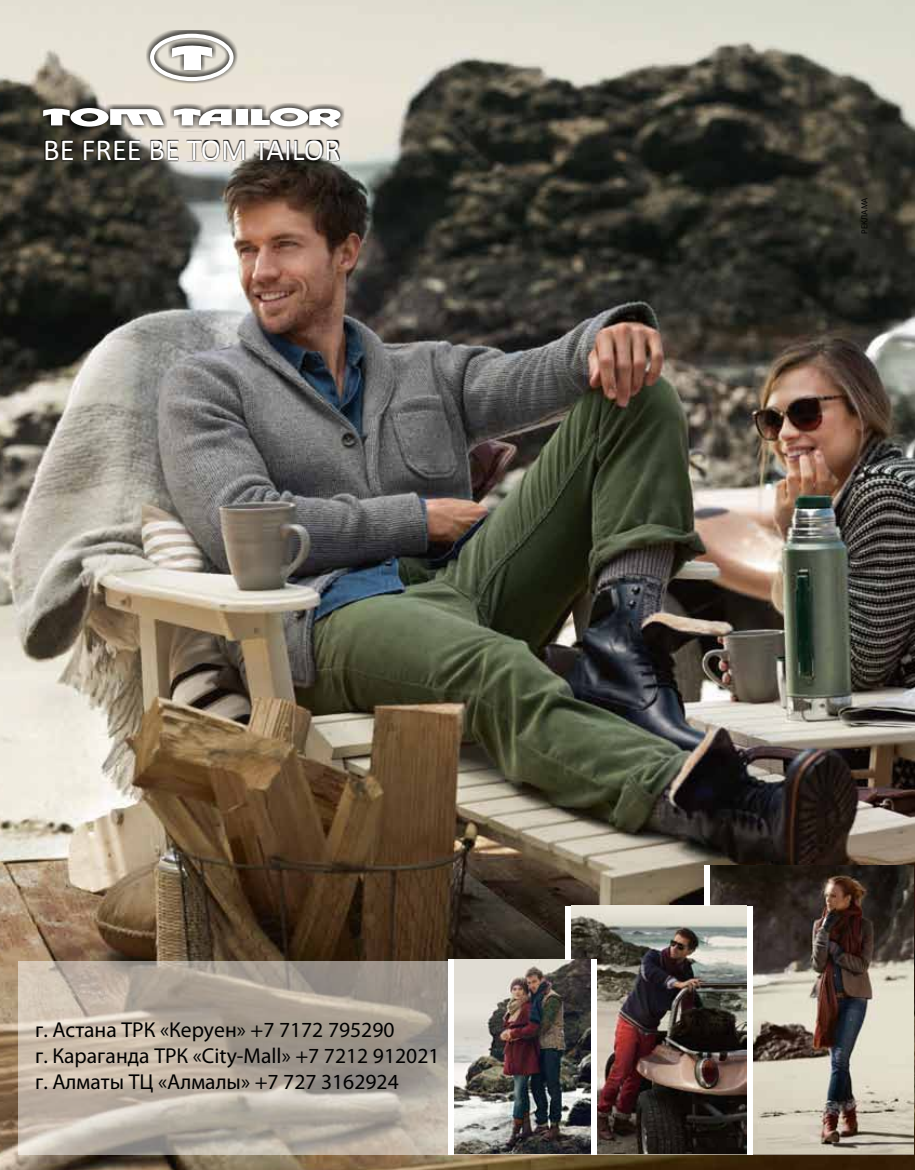
<style>
.page{position:relative;width:915px;height:1170px;background:#fff}
.page>*{position:absolute;margin:0;border:0;box-sizing:border-box;transform-origin:0 0}
.t1{font:30.45px "Calibri";color:#fff}
.t2{font:21.6px/26px "Myriad Pro";color:#000}
.t3{font:8.7px "Myriad Pro";letter-spacing:.01em;color:#000}
</style>
<div class="page">
<img style="left:0;top:0;width:914px;height:1169px">
<div style="left:39px;top:30px;width:305px;height:101px;background:#000;opacity:.97"></div>
<svg style="left:150px;top:34px;width:83px;height:47px"></svg>
<div style="left:236px;top:109px;width:11px;height:16px;background:#fff"></div>
<svg style="left:43px;top:106px;width:121px;height:21px"></svg>
<svg style="left:174px;top:106px;width:58px;height:19px"></svg>
<svg style="left:251px;top:108px;width:89px;height:19px"></svg>
<div style="left:42px;top:140px;width:298px;height:21px;background:#000;opacity:.97"></div>
<div style="left:18px;top:960px;width:895px;height:194px;background:#fff;opacity:.5"></div>
<img style="left:709px;top:865px;width:204px;height:288px">
<img style="left:571px;top:905px;width:175px;height:248px">
<img style="left:454px;top:959px;width:137px;height:194px">
<div style="left:448px;top:959px;width:6px;height:195px;background:#fff"></div>
<div style="left:565px;top:905px;width:6px;height:54px;background:#fff"></div>
<div style="left:703px;top:865px;width:6px;height:40px;background:#fff"></div>
<div style="left:591px;top:959px;width:6px;height:195px;background:#fff"></div>
<div style="left:746px;top:905px;width:6px;height:249px;background:#fff"></div>
<h1 class="t1" style="left:43px;top:131px;width:299px">BE FREE BE TOM TAILOR</h1>
<p class="t2" style="left:35px;top:1016px;width:406px">г. Астана ТРК «Керуен» +7 7172 795290<br>г. Караганда ТРК «City-Mall» +7 7212 912021 г. Алматы ТЦ «Алмалы» +7 727 3162924</p>
<p class="t3" style="left:858px;top:234px;width:38px;rotate:-90deg">реклама</p>
</div>
